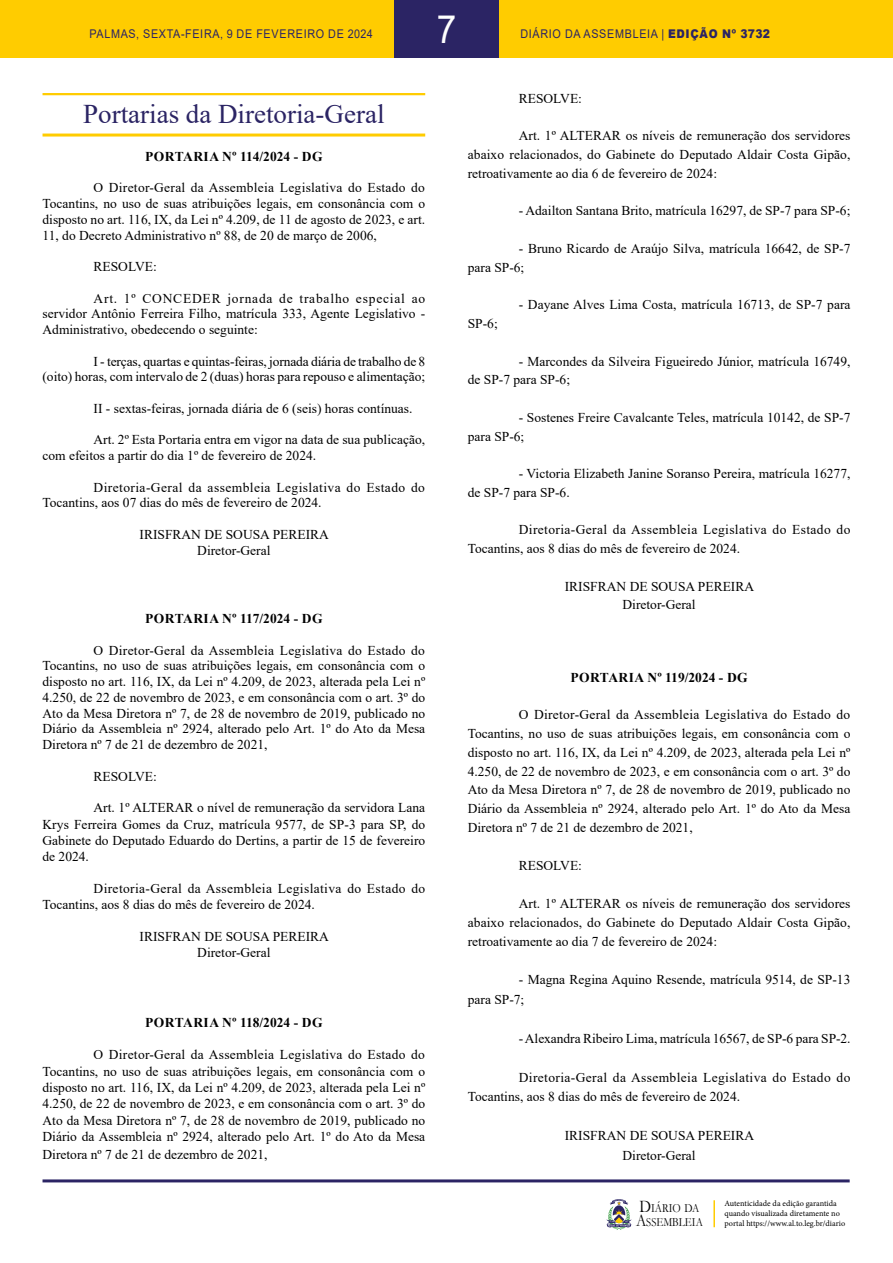
<style>
.page{position:relative;width:893px;height:1263px;background:#fff}
.page>*{position:absolute;margin:0;border:0;box-sizing:border-box;transform-origin:0 0}
.t1{font:39px "Arial";color:#fff;scale:.9 1}
.t2{font:27px "Times New Roman";color:#2b2464}
.t3{font:13.5px/15.8px "Times New Roman";color:#000;text-align:justify}
.t4{font:13.5px/16px "Times New Roman";letter-spacing:.025em;color:#000}
.t5{font:13.5px/15.8px "Times New Roman";letter-spacing:.03em;color:#000}
.t6{font:700 13.5px "Times New Roman";letter-spacing:.01em;color:#000}
.t7{font:12.45px/14px "Garamond";color:#000;scale:.85 1}
.t8{font:12px "Arial";letter-spacing:.065em;color:#2b2464;scale:.9 1}
.t9{font:8.25px/9.9px "Minion Pro";color:#000}
.s1{font-weight:900}
.s2{font-size:17.85px}
</style>
<div class="page">
<div style="left:0;top:0;width:893px;height:58px;background:#fc0"></div>
<hr style="left:43px;top:1179px;width:807px;height:3px;background:#2b2464">
<svg style="left:606px;top:1199px;width:26px;height:31px"></svg>
<div style="left:394px;top:0;width:105px;height:58px;background:#2b2464"></div>
<hr style="left:713px;top:1200px;width:2px;height:27px;background:#fc0">
<hr style="left:43px;top:93px;width:382px;height:2px;background:#fc0">
<hr style="left:43px;top:134px;width:382px;height:3px;background:#fc0">
<h1 class="t1" style="left:437px;top:2px;width:23px">7</h1>
<p class="t8" style="left:89px;top:25px;width:316px">PALMAS, SEXTA-FEIRA, 9 DE FEVEREIRO DE 2024</p>
<p class="t8" style="left:520px;top:25px;width:279px">DIÁRIO DA ASSEMBLEIA | <span class="s1">EDIÇÃO Nº 3732</span></p>
<h2 class="t2" style="left:83px;top:95px;width:303px">Portarias da Diretoria-Geral</h2>
<p class="t6" style="left:145px;top:147px;width:179px">PORTARIA Nº 114/2024 - DG</p>
<p class="t3" style="left:43px;top:179px;width:384px;text-indent:51px">O Diretor-Geral da Assembleia Legislativa do Estado do Tocantins, no uso de suas atribuições legais, em consonância com o disposto no art. 116, IX, da Lei nº 4.209, de 11 de agosto de 2023, e art.<br>11, do Decreto Administrativo nº 88, de 20 de março de 2006,</p>
<p class="t3" style="left:94px;top:258px;width:65px">RESOLVE:</p>
<p class="t3" style="left:43px;top:290px;width:384px;text-indent:51px">Art. 1º CONCEDER jornada de trabalho especial ao servidor Antônio Ferreira Filho, matrícula 333, Agente Legislativo - Administrativo, obedecendo o seguinte:</p>
<p class="t3" style="left:43px;top:353px;width:384px;text-align:right">I - terças, quartas e quintas-feiras, jornada diária de trabalho de 8<br>(oito) horas, com intervalo de 2 (duas) horas para repouso e alimentação;</p>
<p class="t3" style="left:94px;top:400px;width:321px">II - sextas-feiras, jornada diária de 6 (seis) horas contínuas.</p>
<p class="t3" style="left:43px;top:431px;width:384px;text-indent:51px">Art. 2º Esta Portaria entra em vigor na data de sua publicação, com efeitos a partir do dia 1º de fevereiro de 2024.</p>
<p class="t5" style="left:43px;top:479px;width:384px;text-indent:51px">Diretoria-Geral da assembleia Legislativa do Estado do<br>Tocantins, aos 07 dias do mês de fevereiro de 2024.</p>
<p class="t3" style="left:140px;top:526px;width:191px;text-align:center">IRISFRAN DE SOUSA PEREIRA<br>Diretor-Geral</p>
<p class="t6" style="left:145px;top:609px;width:179px">PORTARIA Nº 117/2024 - DG</p>
<p class="t3" style="left:43px;top:642px;width:384px;text-indent:51px">O Diretor-Geral da Assembleia Legislativa do Estado do Tocantins, no uso de suas atribuições legais, em consonância com o disposto no art. 116, IX, da Lei nº 4.209, de 2023, alterada pela Lei nº 4.250, de 22 de novembro de 2023, e em consonância com o art. 3º do Ato da Mesa Diretora nº 7, de 28 de novembro de 2019, publicado no Diário da Assembleia nº 2924, alterado pelo Art. 1º do Ato da Mesa Diretora nº 7 de 21 de dezembro de 2021,</p>
<p class="t3" style="left:94px;top:768px;width:65px">RESOLVE:</p>
<p class="t3" style="left:43px;top:799px;width:384px;text-indent:51px">Art. 1º ALTERAR o nível de remuneração da servidora Lana Krys Ferreira Gomes da Cruz, matrícula 9577, de SP-3 para SP, do Gabinete do Deputado Eduardo do Dertins, a partir de 15 de fevereiro de 2024.</p>
<p class="t4" style="left:43px;top:880px;width:384px;text-indent:51px">Diretoria-Geral da Assembleia Legislativa do Estado do<br>Tocantins, aos 8 dias do mês de fevereiro de 2024.</p>
<p class="t3" style="left:140px;top:928px;width:191px;text-align:center">IRISFRAN DE SOUSA PEREIRA<br>Diretor-Geral</p>
<p class="t6" style="left:145px;top:1012px;width:179px">PORTARIA Nº 118/2024 - DG</p>
<p class="t3" style="left:43px;top:1046px;width:384px;line-height:16.5px;text-indent:51px">O Diretor-Geral da Assembleia Legislativa do Estado do Tocantins, no uso de suas atribuições legais, em consonância com o disposto no art. 116, IX, da Lei nº 4.209, de 2023, alterada pela Lei nº 4.250, de 22 de novembro de 2023, e em consonância com o art. 3º do Ato da Mesa Diretora nº 7, de 28 de novembro de 2019, publicado no Diário da Assembleia nº 2924, alterado pelo Art. 1º do Ato da Mesa Diretora nº 7 de 21 de dezembro de 2021,</p>
<p class="t3" style="left:519px;top:90px;width:65px">RESOLVE:</p>
<p class="t3" style="left:468px;top:126px;width:384px;line-height:18.8px;text-indent:51px">Art. 1º ALTERAR os níveis de remuneração dos servidores abaixo relacionados, do Gabinete do Deputado Aldair Costa Gipão, retroativamente ao dia 6 de fevereiro de 2024:</p>
<p class="t3" style="left:519px;top:203px;width:333px">- Adailton Santana Brito, matrícula 16297, de SP-7 para SP-6;</p>
<p class="t3" style="left:468px;top:239px;width:384px;line-height:18.8px;text-indent:51px">- Bruno Ricardo de Araújo Silva, matrícula 16642, de SP-7 para SP-6;</p>
<p class="t3" style="left:519px;top:296px;width:333px">- Dayane Alves Lima Costa, matrícula 16713, de SP-7 para</p>
<p class="t3" style="left:468px;top:315px;width:32px">SP-6;</p>
<p class="t3" style="left:468px;top:351px;width:384px;line-height:18.8px;text-indent:51px">- Marcondes da Silveira Figueiredo Júnior, matrícula 16749, de SP-7 para SP-6;</p>
<p class="t3" style="left:468px;top:407px;width:384px;line-height:18.8px;text-indent:51px">- Sostenes Freire Cavalcante Teles, matrícula 10142, de SP-7 para SP-6;</p>
<p class="t3" style="left:468px;top:464px;width:384px;line-height:18.8px;text-indent:51px">- Victoria Elizabeth Janine Soranso Pereira, matrícula 16277, de SP-7 para SP-6.</p>
<p class="t4" style="left:468px;top:520px;width:384px;line-height:18.8px;text-indent:51px">Diretoria-Geral da Assembleia Legislativa do Estado do<br>Tocantins, aos 8 dias do mês de fevereiro de 2024.</p>
<p class="t3" style="left:565px;top:576px;width:191px;line-height:18.8px;text-align:center">IRISFRAN DE SOUSA PEREIRA<br>Diretor-Geral</p>
<p class="t6" style="left:570px;top:667px;width:179px">PORTARIA Nº 119/2024 - DG</p>
<p class="t3" style="left:468px;top:705px;width:384px;line-height:18.8px;text-indent:51px">O Diretor-Geral da Assembleia Legislativa do Estado do Tocantins, no uso de suas atribuições legais, em consonância com o disposto no art. 116, IX, da Lei nº 4.209, de 2023, alterada pela Lei nº 4.250, de 22 de novembro de 2023, e em consonância com o art. 3º do Ato da Mesa Diretora nº 7, de 28 de novembro de 2019, publicado no Diário da Assembleia nº 2924, alterado pelo Art. 1º do Ato da Mesa Diretora nº 7 de 21 de dezembro de 2021,</p>
<p class="t3" style="left:519px;top:857px;width:65px">RESOLVE:</p>
<p class="t3" style="left:468px;top:893px;width:384px;line-height:19px;text-indent:51px">Art. 1º ALTERAR os níveis de remuneração dos servidores abaixo relacionados, do Gabinete do Deputado Aldair Costa Gipão, retroativamente ao dia 7 de fevereiro de 2024:</p>
<p class="t3" style="left:468px;top:970px;width:384px;line-height:19.5px;text-indent:51px">- Magna Regina Aquino Resende, matrícula 9514, de SP-13 para SP-7;</p>
<p class="t3" style="left:519px;top:1030px;width:333px">- Alexandra Ribeiro Lima, matrícula 16567, de SP-6 para SP-2.</p>
<p class="t4" style="left:468px;top:1067px;width:384px;line-height:19.5px;text-indent:51px">Diretoria-Geral da Assembleia Legislativa do Estado do<br>Tocantins, aos 8 dias do mês de fevereiro de 2024.</p>
<p class="t3" style="left:565px;top:1125px;width:191px;line-height:19.5px;text-align:center">IRISFRAN DE SOUSA PEREIRA<br>Diretor-Geral</p>
<p class="t7" style="left:636px;top:1201px;width:80px"><span class="s2">D</span>IÁRIO DA<br><span class="s2">A</span>SSEMBLEIA</p>
<p class="t9" style="left:724px;top:1199px;width:122px">Autenticidade da edição garantida quando visualizada diretamente no portal https://www.al.to.leg.br/diario</p>
</div>
